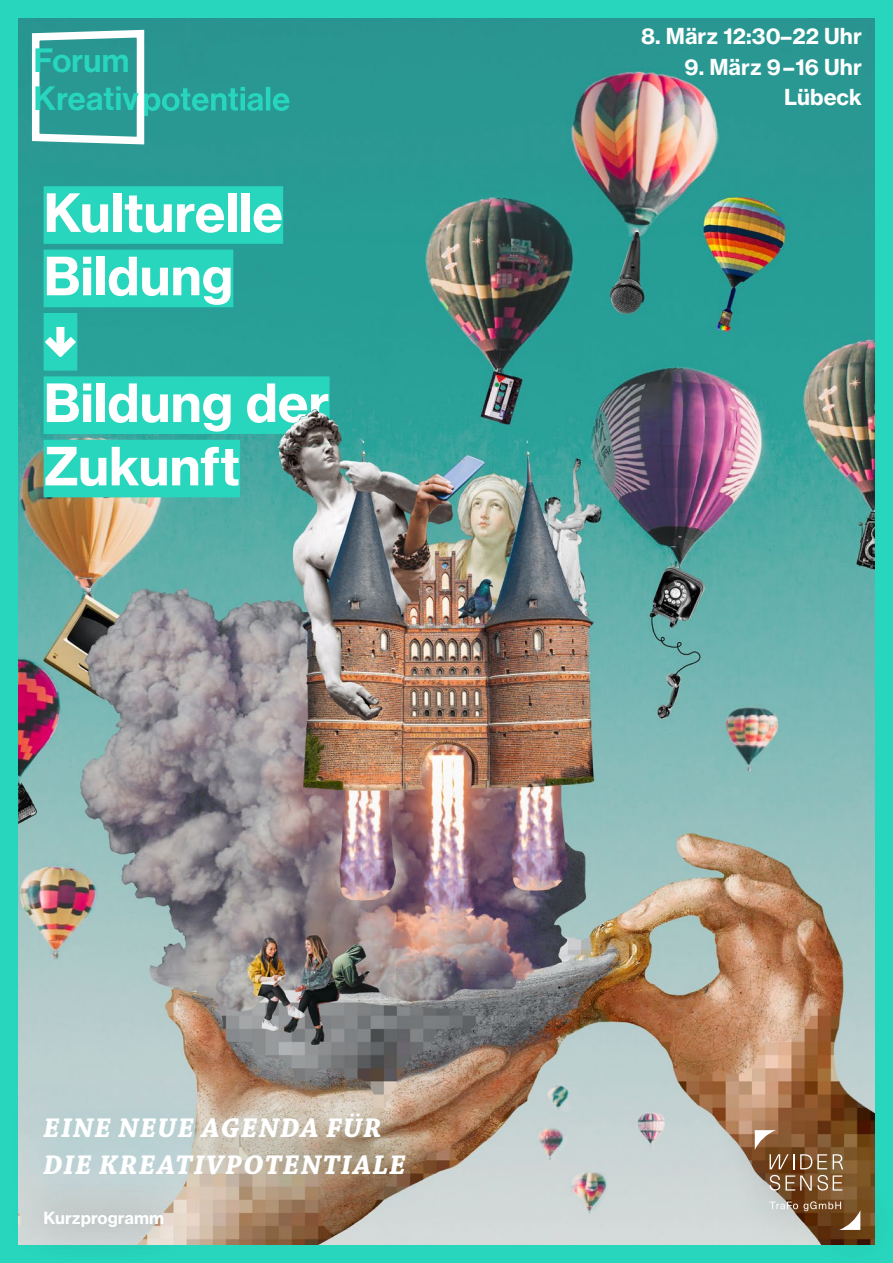
<style>
.page{position:relative;width:893px;height:1263px;background:#fff}
.page>*{position:absolute;margin:0;border:0;box-sizing:border-box;transform-origin:0 0}
.t1{font:51.9px/63.3px "N Haas Grotesk TX Pro 75 Bd";letter-spacing:-.005em;color:#fff}
.t2{font:900 51.9px "Cera PRO";color:#fff}
.t3{font:33px/38.7px "N Haas Grotesk DS Pro 65 Md";letter-spacing:.01em;color:#27d6bc}
.t4{font:italic 700 28.5px/37.5px "Chaparral Pro";letter-spacing:.04em;color:#fff}
.t5{font:21.6px/30.6px "N Haas Grotesk TX Pro 75 Bd";color:#fff;text-align:right}
.t6{font:16.5px "N Haas Grotesk TX Pro 75 Bd";color:#fff}
</style>
<div class="page">
<img style="left:19px;top:19px;width:855px;height:1225px">
<div style="left:0;top:0;width:893px;height:1263px;border:18px solid #27d6bc"></div>
<div style="left:717px;top:1092px;width:176px;height:171px;background:#000;opacity:.6"></div>
<svg style="left:833px;top:1154px;width:10px;height:15px"></svg>
<svg style="left:800px;top:1154px;width:27px;height:15px"></svg>
<svg style="left:770px;top:1175px;width:72px;height:15px"></svg>
<svg style="left:755px;top:1130px;width:39px;height:39px;background:#906948"></svg>
<svg style="left:769px;top:1201px;width:91px;height:29px;background:#967f68"></svg>
<div style="left:44px;top:186px;width:239px;height:58px;background:#27d6bc"></div>
<div style="left:44px;top:250px;width:189px;height:57px;background:#27d6bc"></div>
<div style="left:44px;top:313px;width:33px;height:58px;background:#27d6bc"></div>
<div style="left:44px;top:376px;width:286px;height:58px;background:#27d6bc"></div>
<div style="left:44px;top:440px;width:196px;height:57px;background:#27d6bc"></div>
<svg style="left:28px;top:26px;width:261px;height:122px;background:#3ea39e"></svg>
<svg style="left:329px;top:408px;width:14px;height:1px"></svg>
<img style="left:277px;top:409px;width:66px;height:42px">
<div style="left:8px;top:1078px;width:434px;height:135px;background:#63c3d1;opacity:.6"></div>
<div style="left:8px;top:1175px;width:190px;height:88px;background:#000;opacity:.6"></div>
<p class="t3" style="left:34px;top:41px;width:106px">Forum<br>Kreativ</p>
<h1 class="t1" style="left:44px;top:181px;width:241px">Kulturelle<br>Bildung</h1>
<h1 class="t2" style="left:44px;top:307px;width:35px">↓</h1>
<h1 class="t1" style="left:44px;top:371px;width:287px">Bildung der<br>Zukunft</h1>
<p class="t5" style="left:641px;top:21px;width:222px">8. März 12:30–22 Uhr</p>
<p class="t5" style="left:685px;top:52px;width:179px">9. März 9–16 Uhr<br>Lübeck</p>
<p class="t4" style="left:44px;top:1110px;width:364px">EINE NEUE AGENDA FÜR<br>DIE KREATIVPOTENTIALE</p>
<p class="t6" style="left:44px;top:1208px;width:122px">Kurzprogramm</p>
</div>
